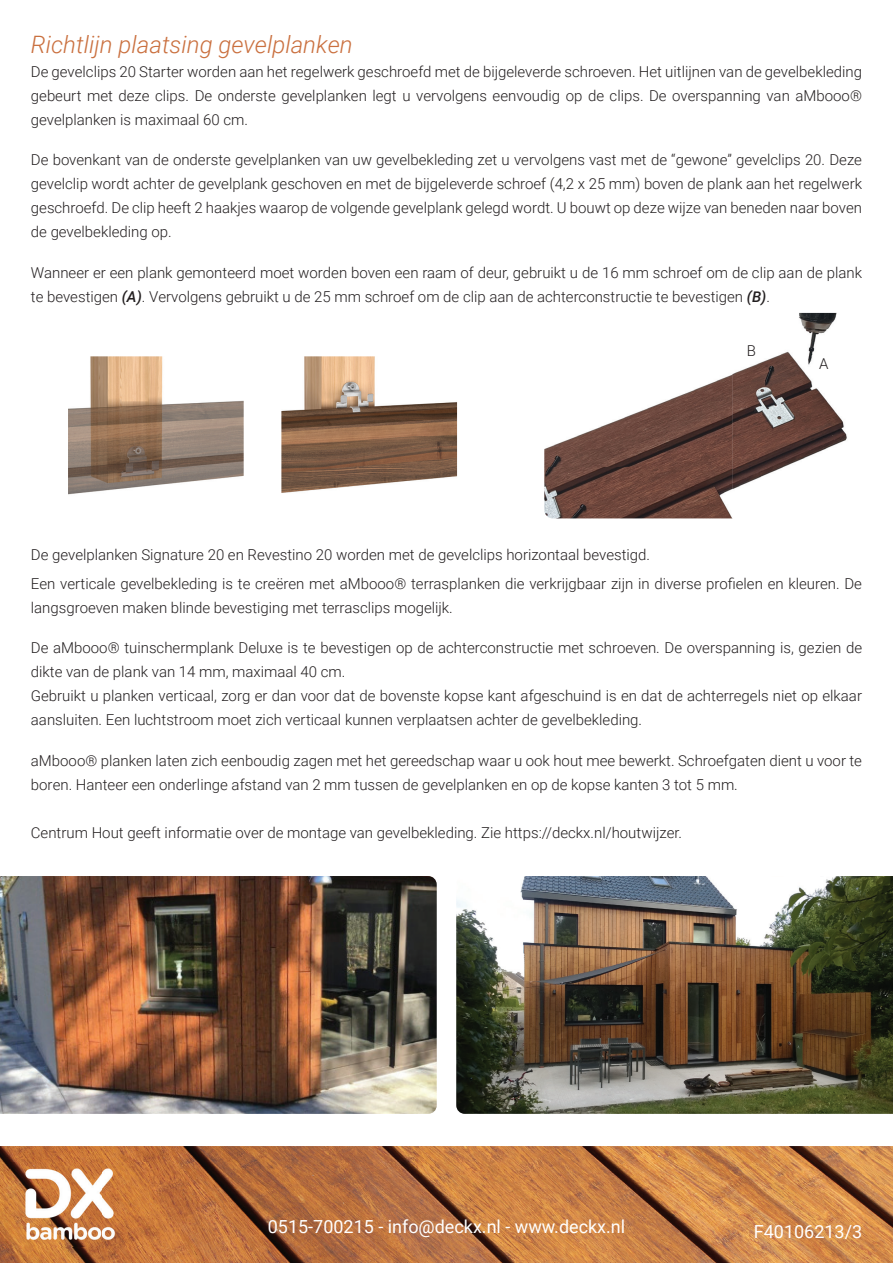
<style>
.page{position:relative;width:893px;height:1263px;background:#fff}
.page>*{position:absolute;margin:0;border:0;box-sizing:border-box;transform-origin:0 0}
.t1{font:italic 300 24px "Roboto";color:#ca703f}
.t2{font:18px "Roboto";color:#fff}
.t3{font:300 15px/24px "Roboto";color:#231f20}
.s1{font-weight:500;font-style:italic}
</style>
<div class="page">
<img style="left:0;top:1146px;width:893px;height:117px">
<img style="left:11px;top:1162px;width:137px;height:85px">
<img style="left:456px;top:876px;width:437px;height:238px">
<img style="left:0;top:876px;width:437px;height:238px">
<img style="left:68px;top:356px;width:176px;height:139px">
<img style="left:281px;top:356px;width:176px;height:137px">
<img style="left:544px;top:313px;width:303px;height:205px">
<h1 class="t1" style="left:31px;top:27px;width:323px">Richtlijn plaatsing gevelplanken</h1>
<p class="t3" style="left:31px;top:59px;width:833px;text-align:justify">De gevelclips 20 Starter worden aan het regelwerk geschroefd met de bijgeleverde schroeven. Het uitlijnen van de gevelbekleding gebeurt met deze clips. De onderste gevelplanken legt u vervolgens eenvoudig op de clips. De overspanning van aMbooo® gevelplanken is maximaal 60 cm.</p>
<p class="t3" style="left:31px;top:147px;width:833px;text-align:justify">De bovenkant van de onderste gevelplanken van uw gevelbekleding zet u vervolgens vast met de “gewone” gevelclips 20. Deze gevelclip wordt achter de gevelplank geschoven en met de bijgeleverde schroef (4,2 x 25 mm) boven de plank aan het regelwerk geschroefd. De clip heeft 2 haakjes waarop de volgende gevelplank gelegd wordt. U bouwt op deze wijze van beneden naar boven de gevelbekleding op.</p>
<p class="t3" style="left:31px;top:260px;width:833px">Wanneer er een plank gemonteerd moet worden boven een raam of deur, gebruikt u de 16 mm schroef om de clip aan de plank te bevestigen <span class="s1">(A)</span>. Vervolgens gebruikt u de 25 mm schroef om de clip aan de achterconstructie te bevestigen <span class="s1">(B)</span>.</p>
<p class="t3" style="left:747px;top:338px;width:11px">B</p>
<p class="t3" style="left:819px;top:351px;width:11px">A</p>
<p class="t3" style="left:31px;top:540px;width:833px;line-height:28.5px">De gevelplanken Signature 20 en Revestino 20 worden met de gevelclips horizontaal bevestigd.<br>Een verticale gevelbekleding is te creëren met aMbooo® terrasplanken die verkrijgbaar zijn in diverse profielen en kleuren. De</p>
<p class="t3" style="left:31px;top:595px;width:423px">langsgroeven maken blinde bevestiging met terrasclips mogelijk.</p>
<p class="t3" style="left:31px;top:635px;width:833px">De aMbooo® tuinschermplank Deluxe is te bevestigen op de achterconstructie met schroeven. De overspanning is, gezien de dikte van de plank van 14 mm, maximaal 40 cm.<br>Gebruikt u planken verticaal, zorg er dan voor dat de bovenste kopse kant afgeschuind is en dat de achterregels niet op elkaar aansluiten. Een luchtstroom moet zich verticaal kunnen verplaatsen achter de gevelbekleding.</p>
<p class="t3" style="left:31px;top:748px;width:833px">aMbooo® planken laten zich eenboudig zagen met het gereedschap waar u ook hout mee bewerkt. Schroefgaten dient u voor te boren. Hanteer een onderlinge afstand van 2 mm tussen de gevelplanken en op de kopse kanten 3 tot 5 mm.</p>
<p class="t3" style="left:31px;top:820px;width:653px">Centrum Hout geeft informatie over de montage van gevelbekleding. Zie https://deckx.nl/houtwijzer.</p>
<p class="t2" style="left:268px;top:1214px;width:359px">0515-700215 - info@deckx.nl - www.deckx.nl</p>
<p class="t2" style="left:754px;top:1219px;width:110px">F40106213/3</p>
</div>
